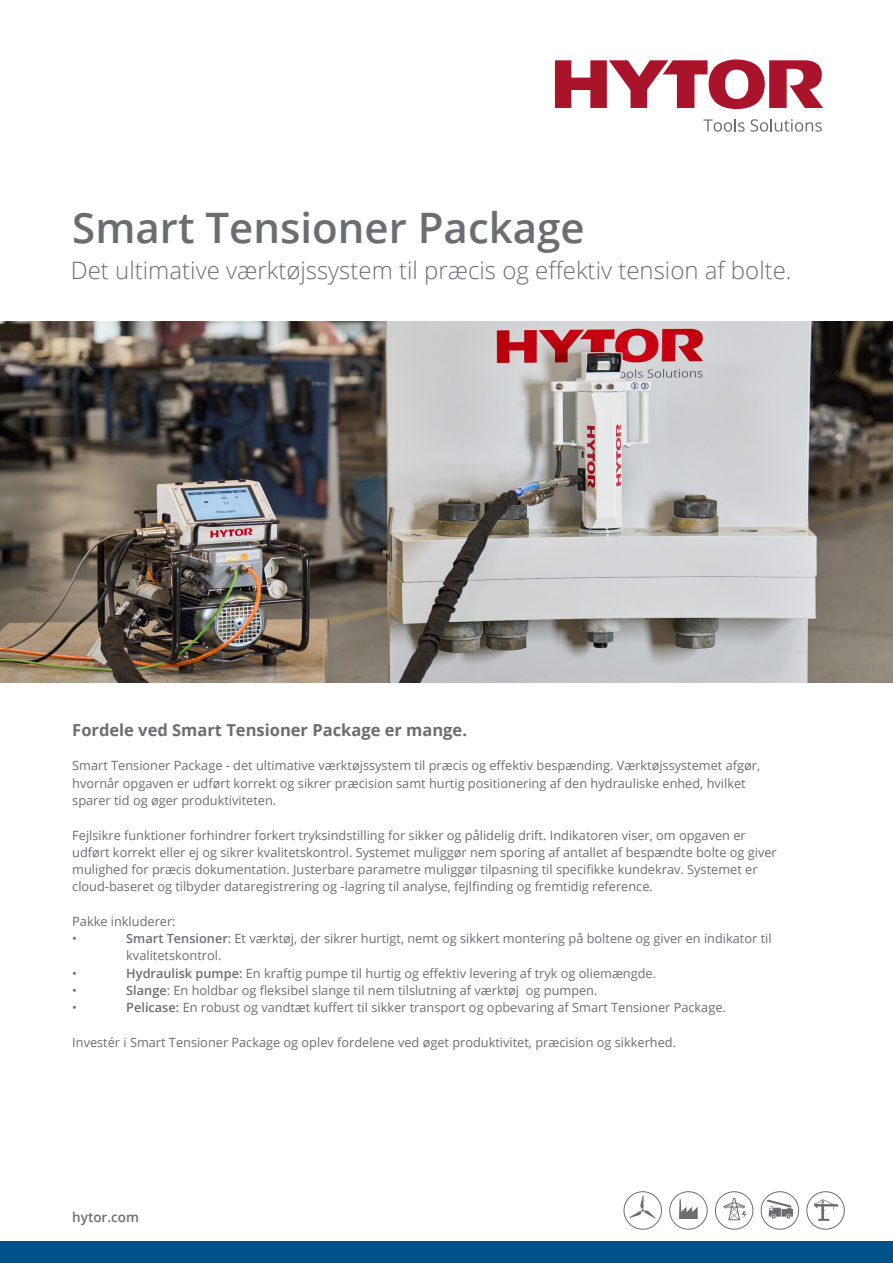
<style>
.page{position:relative;width:893px;height:1263px;background:#fff}
.page>*{position:absolute;margin:0;border:0;box-sizing:border-box;transform-origin:0 0}
.Rubrik_1__linie{font:600 42px "Open Sans";color:#6c6d70}
.Rubrik_1__linie-2{font:300 24px "Open Sans";color:#6c6d70}
.No_Spacing{font:700 16.5px "Open Sans";color:#6c6d70}
.t1{font:600 13.5px "Open Sans";color:#6c6d70}
.No_Spacing-2{font:12.75px/17.2px "Open Sans";color:#6c6d70}
.s1{font-weight:600}
</style>
<div class="page">
<svg style="left:703px;top:119px;width:42px;height:13px"></svg>
<svg style="left:751px;top:119px;width:71px;height:13px"></svg>
<svg style="left:555px;top:60px;width:268px;height:49px"></svg>
<div style="left:0;top:1242px;width:893px;height:21px;background:#01518a"></div>
<div style="left:669px;top:1191px;width:39px;height:38px;border:1px solid #6c6d70;border-radius:50%"></div>
<svg style="left:679px;top:1199px;width:19px;height:20px"></svg>
<div style="left:715px;top:1191px;width:38px;height:38px;border:1px solid #6c6d70;border-radius:50%"></div>
<svg style="left:723px;top:1198px;width:24px;height:22px"></svg>
<div style="left:806px;top:1191px;width:39px;height:38px;border:1px solid #6c6d70;border-radius:50%"></div>
<svg style="left:814px;top:1199px;width:25px;height:22px"></svg>
<div style="left:624px;top:1191px;width:38px;height:38px;border:1px solid #6c6d70;border-radius:50%"></div>
<svg style="left:629px;top:1195px;width:27px;height:24px"></svg>
<div style="left:761px;top:1191px;width:38px;height:38px;border:1px solid #6c6d70;border-radius:50%"></div>
<svg style="left:766px;top:1200px;width:27px;height:18px"></svg>
<img style="left:0;top:321px;width:893px;height:361px">
<p class="Rubrik_1__linie" style="left:72px;top:199px;width:514px">Smart Tensioner Package</p>
<p class="Rubrik_1__linie-2" style="left:71px;top:254px;width:722px">Det ultimative værktøjssystem til præcis og effektiv tension af bolte.</p>
<p class="No_Spacing" style="left:72px;top:718px;width:396px">Fordele ved Smart Tensioner Package er mange.</p>
<p class="No_Spacing-2" style="left:72px;top:757px;width:689px">Smart Tensioner Package - det ultimative værktøjssystem til præcis og effektiv bespænding. Værktøjssystemet afgør, hvornår opgaven er udført korrekt og sikrer præcision samt hurtig positionering af den hydrauliske enhed, hvilket sparer tid og øger produktiviteten.</p>
<p class="No_Spacing-2" style="left:72px;top:826px;width:706px">Fejlsikre funktioner forhindrer forkert tryksindstilling for sikker og pålidelig drift. Indikatoren viser, om opgaven er udført korrekt eller ej og sikrer kvalitetskontrol. Systemet muliggør nem sporing af antallet af bespændte bolte og giver mulighed for præcis dokumentation. Justerbare parametre muliggør tilpasning til specifikke kundekrav. Systemet er cloud-baseret og tilbyder dataregistrering og -lagring til analyse, fejlfinding og fremtidig reference.</p>
<p class="No_Spacing-2" style="left:72px;top:912px;width:105px">Pakke inkluderer:</p>
<p class="No_Spacing-2" style="left:72px;top:929px;width:6px">•</p>
<p class="No_Spacing-2" style="left:126px;top:929px;width:647px"><span class="s1">Smart Tensioner</span>: Et værktøj, der sikrer hurtigt, nemt og sikkert montering på boltene og giver en indikator til kvalitetskontrol.</p>
<p class="No_Spacing-2" style="left:72px;top:964px;width:6px">•</p>
<p class="No_Spacing-2" style="left:126px;top:964px;width:531px"><span class="s1">Hydraulisk pumpe:</span> En kraftig pumpe til hurtig og effektiv levering af tryk og oliemængde.</p>
<p class="No_Spacing-2" style="left:72px;top:981px;width:6px">•</p>
<p class="No_Spacing-2" style="left:126px;top:981px;width:473px"><span class="s1">Slange</span>: En holdbar og fleksibel slange til nem tilslutning af værktøj og pumpen.</p>
<p class="No_Spacing-2" style="left:72px;top:998px;width:6px">•</p>
<p class="No_Spacing-2" style="left:126px;top:998px;width:601px"><span class="s1">Pelicase:</span> En robust og vandtæt kuffert til sikker transport og opbevaring af Smart Tensioner Package.</p>
<p class="No_Spacing-2" style="left:72px;top:1033px;width:605px">Investér i Smart Tensioner Package og oplev fordelene ved øget produktivitet, præcision og sikkerhed.</p>
<p class="t1" style="left:72px;top:1208px;width:68px">hytor.com</p>
</div>
